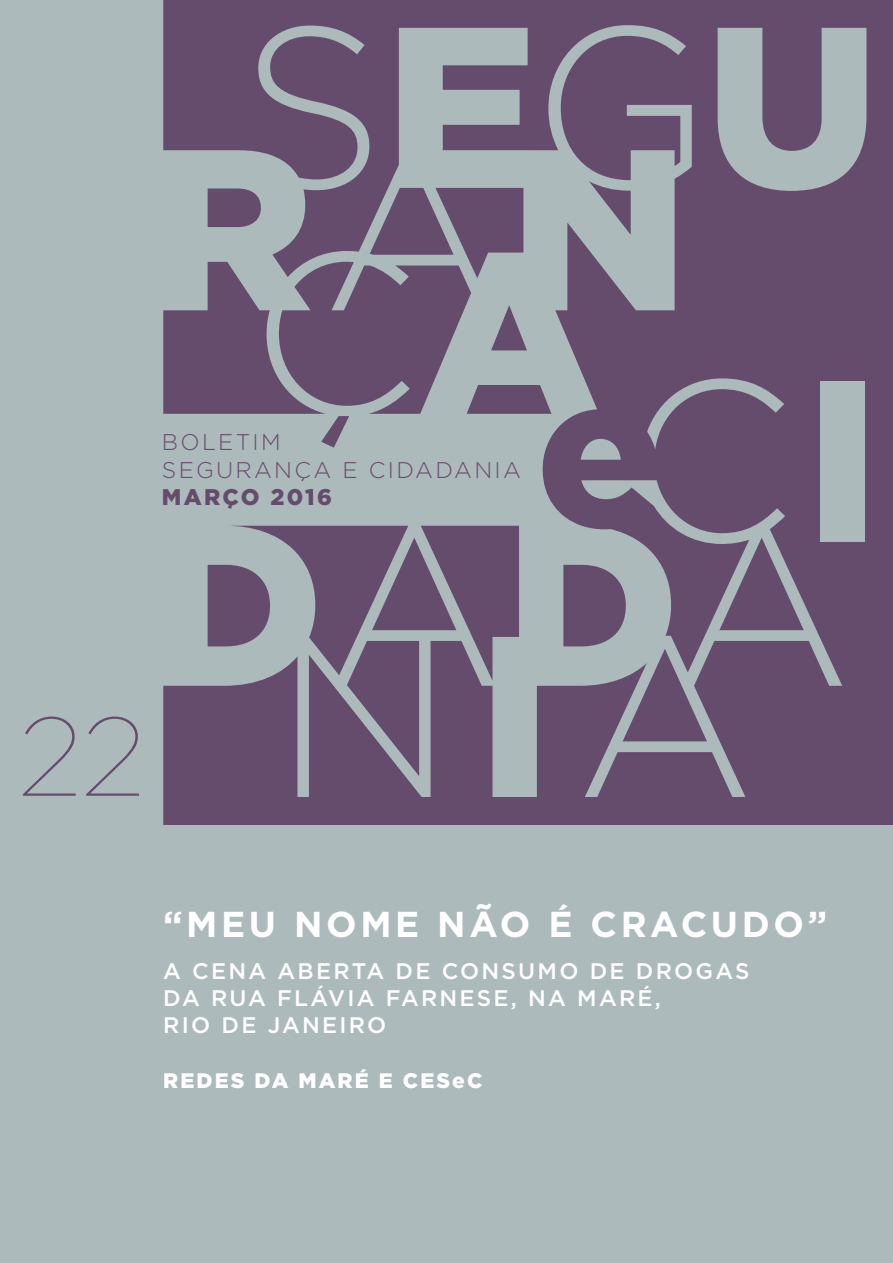
<style>
.page{position:relative;width:893px;height:1263px;background:#adbabb}
.page>*{position:absolute;margin:0;border:0;box-sizing:border-box;transform-origin:0 0}
.t1{font:100 111.45px "Gotham";color:#664c6c}
.t2{font:700 36px "Gotham";letter-spacing:.1em;color:#fff}
.t3{font:300 22.65px/27.2px "Gotham";letter-spacing:.1em;color:#664c6c}
.t4{font:900 22.65px "Gotham";letter-spacing:.1em;color:#664c6c}
.t5{font:500 22.5px/27px "Gotham";letter-spacing:.1em;color:#fff}
.t6{font:900 21px "Gotham";letter-spacing:.1em;color:#fff}
</style>
<div class="page">
<div style="left:163px;top:0;width:730px;height:825px;background:#664c6c"></div>
<svg style="left:842px;top:28px;width:24px;height:148px;background:#a5aeb2"></svg>
<svg style="left:163px;top:0;width:679px;height:825px"></svg>
<svg style="left:647px;top:378px;width:137px;height:71px"></svg>
<div style="left:821px;top:381px;width:44px;height:160px;background:#adbabb"></div>
<p class="t3" style="left:162px;top:428px;width:360px">BOLETIM<br>SEGURANÇA E CIDADANIA</p>
<p class="t4" style="left:162px;top:481px;width:172px">MARÇO 2016</p>
<h1 class="t1" style="left:18px;top:688px;width:128px">22</h1>
<h2 class="t2" style="left:163px;top:900px;width:665px">“MEU NOME NÃO É CRACUDO”</h2>
<p class="t5" style="left:163px;top:957px;width:588px">A CENA ABERTA DE CONSUMO DE DROGAS<br>DA RUA FLÁVIA FARNESE, NA MARÉ,<br>RIO DE JANEIRO</p>
<p class="t6" style="left:163px;top:1066px;width:321px">REDES DA MARÉ E CESeC</p>
</div>
